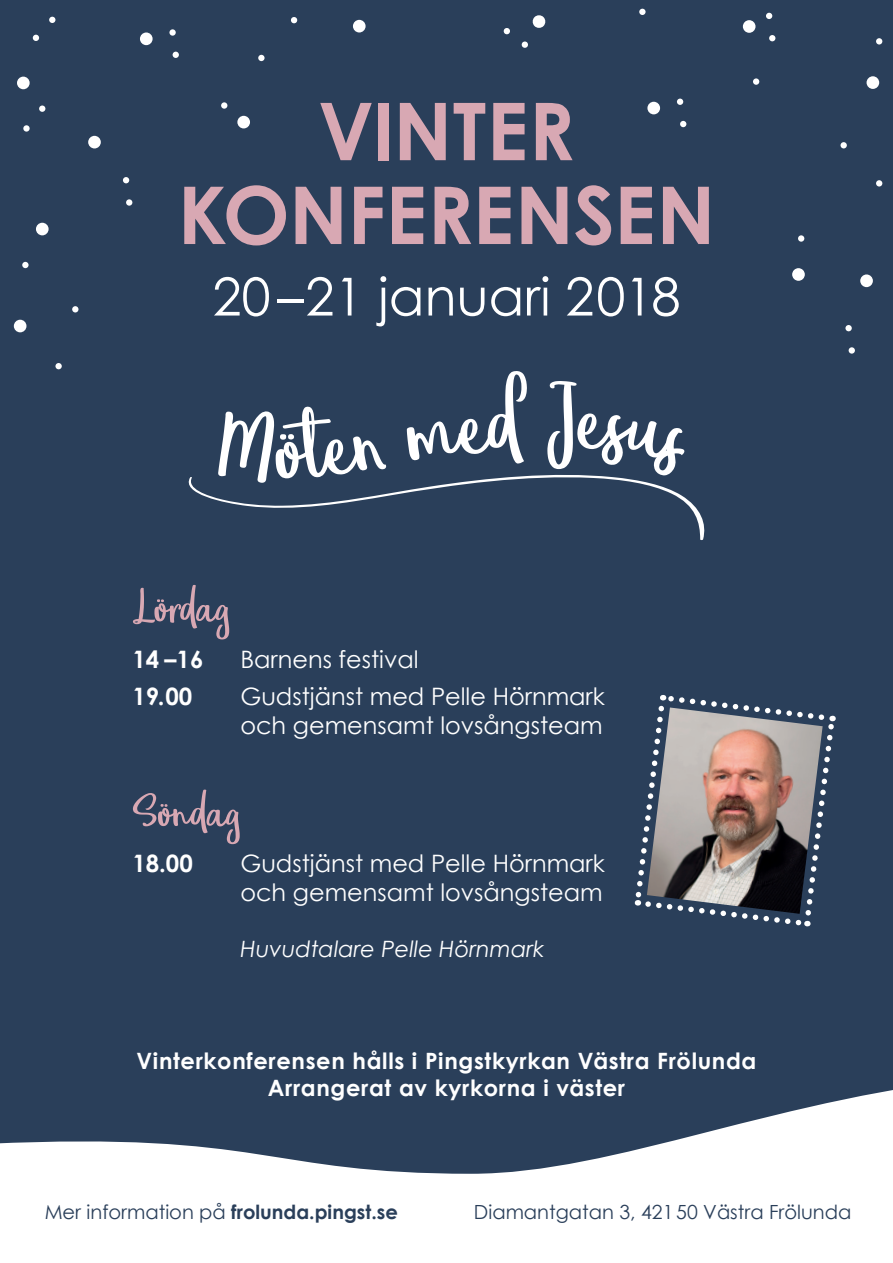
<style>
.page{position:relative;width:893px;height:1263px;background:#2a3f5a}
.page>*{position:absolute;margin:0;border:0;box-sizing:border-box;transform-origin:0 0}
.t1{font:700 79.8px/83.8px "Century Gothic";letter-spacing:-.005em;color:#d8a8b3;text-align:center}
.t2{font:52.5px "Century Gothic";color:#fff}
.t3{font:52.5px "Eufoniem One";color:#d8a8b3}
.t4{font:24px/28.8px "Century Gothic";color:#fff}
.t5{font:700 24px "Century Gothic";color:#fff}
.t6{font:700 22.5px/27px "Century Gothic";letter-spacing:.03em;color:#fff;text-align:center}
.t7{font:italic 22.5px "Century Gothic";color:#fff}
.t8{font:700 19.5px "Century Gothic";color:#2a3f5a}
.t9{font:19.5px "Century Gothic";color:#2a3f5a}
.s1{font-weight:400}
</style>
<div class="page">
<svg style="left:0;top:1090px;width:893px;height:173px;fill:#fff"></svg>
<svg style="left:634px;top:695px;width:202px;height:232px"></svg>
<svg style="left:532px;top:15px;width:14px;height:13px"></svg>
<svg style="left:503px;top:28px;width:7px;height:7px"></svg>
<svg style="left:521px;top:41px;width:7px;height:7px"></svg>
<div style="left:140px;top:33px;width:13px;height:12px;background:#fff;border-radius:50%"></div>
<div style="left:743px;top:20px;width:12px;height:13px;background:#fff;border-radius:50%"></div>
<svg style="left:173px;top:52px;width:6px;height:6px"></svg>
<svg style="left:23px;top:125px;width:7px;height:7px"></svg>
<svg style="left:769px;top:35px;width:6px;height:6px"></svg>
<svg style="left:169px;top:29px;width:7px;height:7px"></svg>
<svg style="left:766px;top:13px;width:6px;height:6px"></svg>
<div style="left:647px;top:102px;width:13px;height:12px;background:#fff;border-radius:50%"></div>
<svg style="left:680px;top:121px;width:6px;height:6px"></svg>
<svg style="left:677px;top:99px;width:6px;height:6px"></svg>
<div style="left:792px;top:268px;width:13px;height:13px;background:#fff;border-radius:50%"></div>
<div style="left:849px;top:347px;width:6px;height:7px;background:#fff;border-radius:50%"></div>
<div style="left:22px;top:262px;width:7px;height:6px;background:#fff;border-radius:50%"></div>
<div style="left:845px;top:325px;width:7px;height:6px;background:#fff;border-radius:50%"></div>
<svg style="left:39px;top:106px;width:6px;height:6px"></svg>
<div style="left:798px;top:235px;width:6px;height:7px;background:#fff;border-radius:50%"></div>
<div style="left:55px;top:363px;width:7px;height:6px;background:#fff;border-radius:50%"></div>
<svg style="left:72px;top:306px;width:6px;height:6px"></svg>
<div style="left:753px;top:78px;width:6px;height:7px;background:#fff;border-radius:50%"></div>
<div style="left:840px;top:142px;width:7px;height:6px;background:#fff;border-radius:50%"></div>
<div style="left:639px;top:9px;width:7px;height:6px;background:#fff;border-radius:50%"></div>
<svg style="left:291px;top:17px;width:7px;height:7px"></svg>
<div style="left:876px;top:180px;width:6px;height:7px;background:#fff;border-radius:50%"></div>
<svg style="left:33px;top:35px;width:6px;height:6px"></svg>
<svg style="left:49px;top:17px;width:6px;height:6px"></svg>
<div style="left:221px;top:102px;width:6px;height:7px;background:#fff;border-radius:50%"></div>
<div style="left:258px;top:55px;width:7px;height:6px;background:#fff;border-radius:50%"></div>
<div style="left:876px;top:38px;width:6px;height:7px;background:#fff;border-radius:50%"></div>
<div style="left:237px;top:116px;width:13px;height:12px;background:#fff;border-radius:50%"></div>
<div style="left:14px;top:320px;width:12px;height:12px;background:#fff;border-radius:50%"></div>
<div style="left:353px;top:20px;width:13px;height:12px;background:#fff;border-radius:50%"></div>
<div style="left:17px;top:77px;width:13px;height:12px;background:#fff;border-radius:50%"></div>
<div style="left:860px;top:274px;width:13px;height:13px;background:#fff;border-radius:50%"></div>
<div style="left:36px;top:223px;width:13px;height:12px;background:#fff;border-radius:50%"></div>
<div style="left:88px;top:136px;width:13px;height:12px;background:#fff;border-radius:50%"></div>
<div style="left:866px;top:76px;width:13px;height:13px;background:#fff;border-radius:50%"></div>
<div style="left:126px;top:199px;width:6px;height:7px;background:#fff;border-radius:50%"></div>
<svg style="left:123px;top:177px;width:6px;height:6px"></svg>
<svg style="left:188px;top:474px;width:517px;height:66px"></svg>
<h1 class="t1" style="left:178px;top:86px;width:539px">VINTER<br>KONFERENSEN</h1>
<h2 class="t2" style="left:212px;top:260px;width:470px">20–21 januari 2018</h2>
<h2 class="t3" style="left:132px;top:579px;width:100px">Lördag</h2>
<p class="t5" style="left:132px;top:641px;width:73px">14 –16</p>
<p class="t4" style="left:240px;top:644px;width:180px">Barnens festival</p>
<p class="t5" style="left:132px;top:678px;width:61px">19.00</p>
<p class="t4" style="left:240px;top:682px;width:366px">Gudstjänst med Pelle Hörnmark och gemensamt lovsångsteam</p>
<h2 class="t3" style="left:132px;top:784px;width:110px">Söndag</h2>
<p class="t5" style="left:132px;top:845px;width:62px">18.00</p>
<p class="t4" style="left:240px;top:849px;width:366px">Gudstjänst med Pelle Hörnmark och gemensamt lovsångsteam</p>
<p class="t7" style="left:240px;top:933px;width:306px">Huvudtalare Pelle Hörnmark</p>
<p class="t6" style="left:137px;top:1046px;width:621px">Vinterkonferensen hålls i Pingstkyrkan Västra Frölunda<br>Arrangerat av kyrkorna i väster</p>
<p class="t8" style="left:45px;top:1197px;width:355px"><span class="s1">Mer information på</span> frolunda.pingst.se</p>
<p class="t9" style="left:474px;top:1198px;width:379px">Diamantgatan 3, 421 50 Västra Frölunda</p>
</div>
